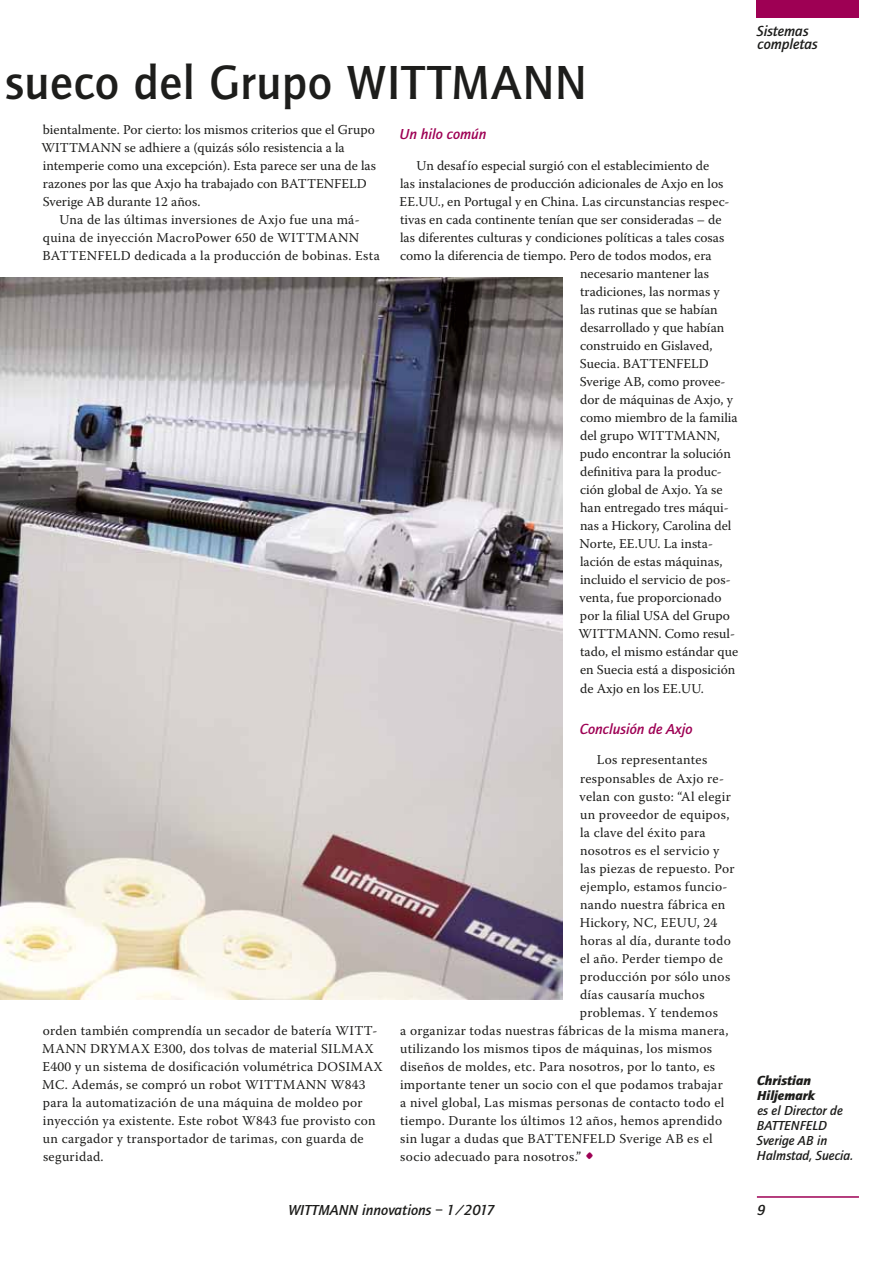
<style>
.page{position:relative;width:893px;height:1263px;background:#fff}
.page>*{position:absolute;margin:0;border:0;box-sizing:border-box;transform-origin:0 0}
.t1{font:500 49.5px "Quay Sans";letter-spacing:.015em;color:#1d1d1b}
.t2{font:italic 500 15px/13.5px "Quay Sans";color:#1d1d1b}
.t3{font:italic 500 15px "Quay Sans";color:#9e0054}
.t4{font:13.5px/18px "Warnock Pro";letter-spacing:.015em;color:#1d1d1b}
.t5{font:italic 500 13.5px/15px "Quay Sans";color:#1d1d1b}
.t6{font:italic 900 13.5px/15px "Quay Sans";color:#1d1d1b}
.s1{font-size:24px;color:#9e0054}
</style>
<div class="page">
<div style="left:757px;top:0;width:102px;height:18px;background:#9e0054"></div>
<hr style="left:757px;top:1196px;width:102px;height:2px;background:#9e0054">
<img style="left:0;top:278px;width:563px;height:721px">
<h1 class="t1" style="left:5px;top:55px;width:584px">sueco del Grupo WITTMANN</h1>
<p class="t3" style="left:400px;top:126px;width:89px">Un hilo común</p>
<p class="t4" style="left:417px;top:156px;width:294px">Un desafío especial surgió con el establecimiento de</p>
<p class="t4" style="left:400px;top:174px;width:325px">las instalaciones de producción adicionales de Axjo en los</p>
<p class="t4" style="left:400px;top:192px;width:331px">EE.UU., en Portugal y en China. Las circunstancias respec-</p>
<p class="t4" style="left:400px;top:210px;width:323px">tivas en cada continente tenían que ser consideradas – de</p>
<p class="t4" style="left:400px;top:228px;width:326px">las diferentes culturas y condiciones políticas a tales cosas</p>
<p class="t4" style="left:400px;top:246px;width:313px">como la diferencia de tiempo. Pero de todos modos, era</p>
<p class="t4" style="left:580px;top:264px;width:131px">necesario mantener las</p>
<p class="t4" style="left:580px;top:282px;width:141px">tradiciones, las normas y</p>
<p class="t4" style="left:580px;top:300px;width:139px">las rutinas que se habían</p>
<p class="t4" style="left:580px;top:318px;width:146px">desarrollado y que habían</p>
<p class="t4" style="left:580px;top:336px;width:134px">construido en Gislaved,</p>
<p class="t4" style="left:580px;top:354px;width:130px">Suecia. BATTENFELD</p>
<p class="t4" style="left:580px;top:372px;width:147px">Sverige AB, como provee-</p>
<p class="t4" style="left:580px;top:390px;width:154px">dor de máquinas de Axjo, y</p>
<p class="t4" style="left:580px;top:408px;width:159px">como miembro de la familia</p>
<p class="t4" style="left:580px;top:426px;width:141px">del grupo WITTMANN,</p>
<p class="t4" style="left:580px;top:444px;width:152px">pudo encontrar la solución</p>
<p class="t4" style="left:580px;top:462px;width:143px">definitiva para la produc-</p>
<p class="t4" style="left:580px;top:481px;width:144px">ción global de Axjo. Ya se</p>
<p class="t4" style="left:580px;top:499px;width:150px">han entregado tres máqui-</p>
<p class="t4" style="left:580px;top:517px;width:153px">nas a Hickory, Carolina del</p>
<p class="t4" style="left:580px;top:535px;width:135px">Norte, EE.UU. La insta-</p>
<p class="t4" style="left:580px;top:553px;width:144px">lación de estas máquinas,</p>
<p class="t4" style="left:580px;top:571px;width:152px">incluido el servicio de pos-</p>
<p class="t4" style="left:579px;top:589px;width:143px">venta, fue proporcionado</p>
<p class="t4" style="left:580px;top:607px;width:152px">por la filial USA del Grupo</p>
<p class="t4" style="left:579px;top:625px;width:158px">WITTMANN. Como resul-</p>
<p class="t4" style="left:580px;top:643px;width:160px">tado, el mismo estándar que</p>
<p class="t4" style="left:580px;top:661px;width:157px">en Suecia está a disposición</p>
<p class="t4" style="left:580px;top:679px;width:125px">de Axjo en los EE.UU.</p>
<p class="t3" style="left:580px;top:721px;width:114px">Conclusión de Axjo</p>
<p class="t4" style="left:597px;top:751px;width:112px">Los representantes</p>
<p class="t4" style="left:580px;top:769px;width:145px">responsables de Axjo re-</p>
<p class="t4" style="left:579px;top:787px;width:153px">velan con gusto: “Al elegir</p>
<p class="t4" style="left:580px;top:805px;width:151px">un proveedor de equipos,</p>
<p class="t4" style="left:580px;top:823px;width:127px">la clave del éxito para</p>
<p class="t4" style="left:580px;top:841px;width:141px">nosotros es el servicio y</p>
<p class="t4" style="left:580px;top:859px;width:156px">las piezas de repuesto. Por</p>
<p class="t4" style="left:580px;top:877px;width:149px">ejemplo, estamos funcio-</p>
<p class="t4" style="left:580px;top:895px;width:147px">nando nuestra fábrica en</p>
<p class="t4" style="left:580px;top:913px;width:139px">Hickory, NC, EEUU, 24</p>
<p class="t4" style="left:580px;top:931px;width:152px">horas al día, durante todo</p>
<p class="t4" style="left:580px;top:949px;width:144px">el año. Perder tiempo de</p>
<p class="t4" style="left:580px;top:967px;width:152px">producción por sólo unos</p>
<p class="t4" style="left:580px;top:985px;width:126px">días causaría muchos</p>
<p class="t4" style="left:580px;top:1003px;width:139px">problemas. Y tendemos</p>
<p class="t4" style="left:400px;top:1021px;width:330px">a organizar todas nuestras fábricas de la misma manera,</p>
<p class="t4" style="left:400px;top:1039px;width:314px">utilizando los mismos tipos de máquinas, los mismos</p>
<p class="t4" style="left:400px;top:1057px;width:316px">diseños de moldes, etc. Para nosotros, por lo tanto, es</p>
<p class="t4" style="left:400px;top:1075px;width:324px">importante tener un socio con el que podamos trabajar</p>
<p class="t4" style="left:400px;top:1093px;width:325px">a nivel global, Las mismas personas de contacto todo el</p>
<p class="t4" style="left:400px;top:1111px;width:323px">tiempo. Durante los últimos 12 años, hemos aprendido</p>
<p class="t4" style="left:400px;top:1129px;width:314px">sin lugar a dudas que BATTENFELD Sverige AB es el</p>
<p class="t4" style="left:400px;top:1147px;width:196px">socio adecuado para nosotros.” <span class="s1">•</span></p>
<p class="t4" style="left:41px;top:120px;width:336px">bientalmente. Por cierto: los mismos criterios que el Grupo WITTMANN se adhiere a (quizás sólo resistencia a la intemperie como una excepción). Esta parece ser una de las razones por las que Axjo ha trabajado con BATTENFELD Sverige AB durante 12 años.</p>
<p class="t4" style="left:42px;top:210px;width:339px;text-indent:17px">Una de las últimas inversiones de Axjo fue una má&shy;quina de inyección MacroPower 650 de WITTMANN<br>BATTENFELD dedicada a la producción de bobinas. Esta</p>
<p class="t4" style="left:42px;top:1021px;width:342px">orden también comprendía un secador de batería WITT-MANN DRYMAX E300, dos tolvas de material SILMAX E400 y un sistema de dosificación volumétrica DOSIMAX MC. Además, se compró un robot WITTMANN W843 para la automatización de una máquina de moldeo por inyección ya existente. Este robot W843 fue provisto con un cargador y transportador de tarimas, con guarda de seguridad.</p>
<p class="t2" style="left:757px;top:24px;width:62px">Sistemas completas</p>
<p class="t6" style="left:757px;top:1073px;width:60px">Christian<br>Hiljemark</p>
<p class="t5" style="left:757px;top:1103px;width:98px">es el Director de<br>BATTENFELD<br>Sverige AB in<br>Halmstad, Suecia.</p>
<p class="t2" style="left:288px;top:1203px;width:208px">WITTMANN innovations – 1/2017</p>
<p class="t2" style="left:757px;top:1203px;width:10px">9</p>
</div>
